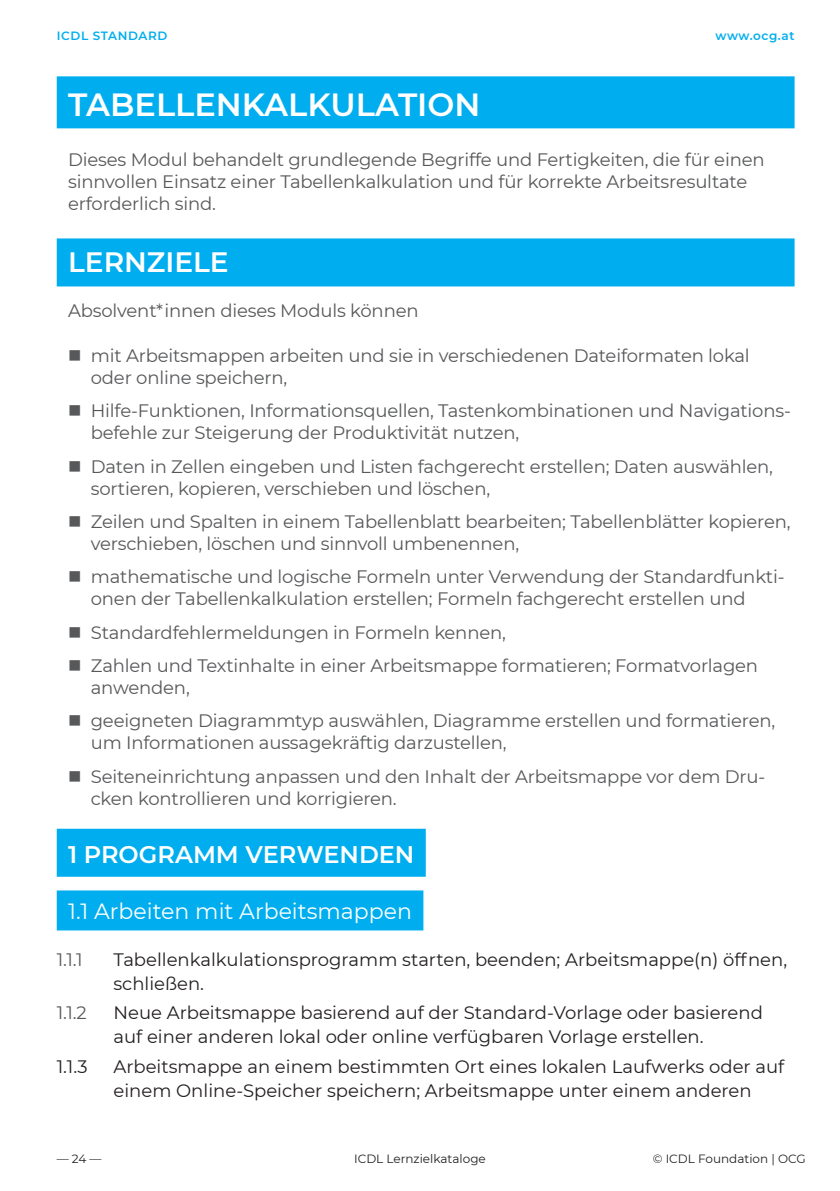
<style>
.page{position:relative;width:840px;height:1191px;background:#fff}
.page>*{position:absolute;margin:0;border:0;box-sizing:border-box;transform-origin:0 0}
.H1_Modulname{font:600 32px "Montserrat";color:#fff}
.H2_Lernziele{font:600 28px "Montserrat";color:#fff}
.H3_Kapitelüberschrift{font:600 24px "Montserrat";color:#fff}
.H4_Skill_Set{font:22px "Montserrat";color:#fff}
.Einleitungstext_schwarz_9_11{font:18px/22px "Montserrat";letter-spacing:-.01em;color:#57585a}
.Fliesstext_schwarz_9_12{font:18px/24px "Montserrat";color:#231f20}
.Fliesstext_schwarz_9_12-2{font:18px "Montserrat";color:#57585a}
.t1{font:12px "Montserrat";color:#231f20}
.t2{font:600 12px "Montserrat";letter-spacing:.05em;color:#00aeef}
</style>
<div class="page">
<div style="left:57px;top:76px;width:737px;height:52px;background:#00aeef"></div>
<div style="left:57px;top:238px;width:737px;height:48px;background:#00aeef"></div>
<div style="left:57px;top:828px;width:368px;height:48px;background:#00aeef"></div>
<div style="left:57px;top:890px;width:366px;height:40px;background:#00aeef"></div>
<p class="t2" style="left:57px;top:27px;width:112px">ICDL STANDARD</p>
<p class="t2" style="left:715px;top:27px;width:81px">www.ocg.at</p>
<p class="H1_Modulname" style="left:68px;top:82px;width:413px">TABELLENKALKULATION</p>
<p class="Einleitungstext_schwarz_9_11" style="left:68px;top:148px;width:697px">Dieses Modul behandelt grundlegende Begriffe und Fertigkeiten, die für einen sinnvollen Einsatz einer Tabellenkalkulation und für korrekte Arbeitsresultate erforderlich sind.</p>
<p class="H2_Lernziele" style="left:68px;top:243px;width:162px">LERNZIELE</p>
<p class="Einleitungstext_schwarz_9_11" style="left:68px;top:299px;width:352px">Absolvent*innen dieses Moduls können</p>
<p class="Einleitungstext_schwarz_9_11" style="left:91px;top:344px;width:660px">mit Arbeitsmappen arbeiten und sie in verschiedenen Dateiformaten lokal oder online speichern,</p>
<p class="Einleitungstext_schwarz_9_11" style="left:91px;top:399px;width:701px">Hilfe-Funktionen, Informationsquellen, Tastenkombinationen und Navigations&shy;befehle zur Steigerung der Produktivität nutzen,</p>
<p class="Einleitungstext_schwarz_9_11" style="left:91px;top:454px;width:683px">Daten in Zellen eingeben und Listen fachgerecht erstellen; Daten auswählen, sortieren, kopieren, verschieben und löschen,</p>
<p class="Einleitungstext_schwarz_9_11" style="left:91px;top:510px;width:701px">Zeilen und Spalten in einem Tabellenblatt bearbeiten; Tabellenblätter kopieren, verschieben, löschen und sinnvoll umbenennen,</p>
<p class="Einleitungstext_schwarz_9_11" style="left:91px;top:565px;width:695px">mathematische und logische Formeln unter Verwendung der Standardfunkti&shy;onen der Tabellenkalkulation erstellen; Formeln fachgerecht erstellen und</p>
<p class="Einleitungstext_schwarz_9_11" style="left:91px;top:620px;width:416px">Standardfehlermeldungen in Formeln kennen,</p>
<p class="Einleitungstext_schwarz_9_11" style="left:91px;top:654px;width:668px">Zahlen und Textinhalte in einer Arbeitsmappe formatieren; Formatvorlagen anwenden,</p>
<p class="Einleitungstext_schwarz_9_11" style="left:91px;top:709px;width:685px">geeigneten Diagrammtyp auswählen, Diagramme erstellen und formatieren, um Informationen aussagekräftig darzustellen,</p>
<p class="Einleitungstext_schwarz_9_11" style="left:91px;top:764px;width:675px">Seiteneinrichtung anpassen und den Inhalt der Arbeitsmappe vor dem Dru&shy;cken kontrollieren und korrigieren.</p>
<p class="H3_Kapitelüberschrift" style="left:68px;top:837px;width:347px">1 PROGRAMM VERWENDEN</p>
<p class="H4_Skill_Set" style="left:68px;top:896px;width:345px">1.1 Arbeiten mit Arbeitsmappen</p>
<p class="Fliesstext_schwarz_9_12-2" style="left:57px;top:946px;width:27px">1.1.1</p>
<p class="Fliesstext_schwarz_9_12" style="left:113px;top:946px;width:674px">Tabellenkalkulationsprogramm starten, beenden; Arbeitsmappe(n) öffnen, schließen.</p>
<p class="Fliesstext_schwarz_9_12-2" style="left:57px;top:1000px;width:32px">1.1.2</p>
<p class="Fliesstext_schwarz_9_12" style="left:113px;top:1000px;width:650px">Neue Arbeitsmappe basierend auf der Standard-Vorlage oder basierend auf einer anderen lokal oder online verfügbaren Vorlage erstellen.</p>
<p class="Fliesstext_schwarz_9_12" style="left:57px;top:1053px;width:32px">1.1.3</p>
<p class="Fliesstext_schwarz_9_12" style="left:113px;top:1053px;width:672px">Arbeitsmappe an einem bestimmten Ort eines lokalen Laufwerks oder auf einem Online-Speicher speichern; Arbeitsmappe unter einem anderen</p>
<p class="t1" style="left:57px;top:1150px;width:46px">— 24 —</p>
<p class="t1" style="left:354px;top:1150px;width:133px">ICDL Lernzielkataloge</p>
<p class="t1" style="left:652px;top:1150px;width:154px">© ICDL Foundation | OCG</p>
</div>
